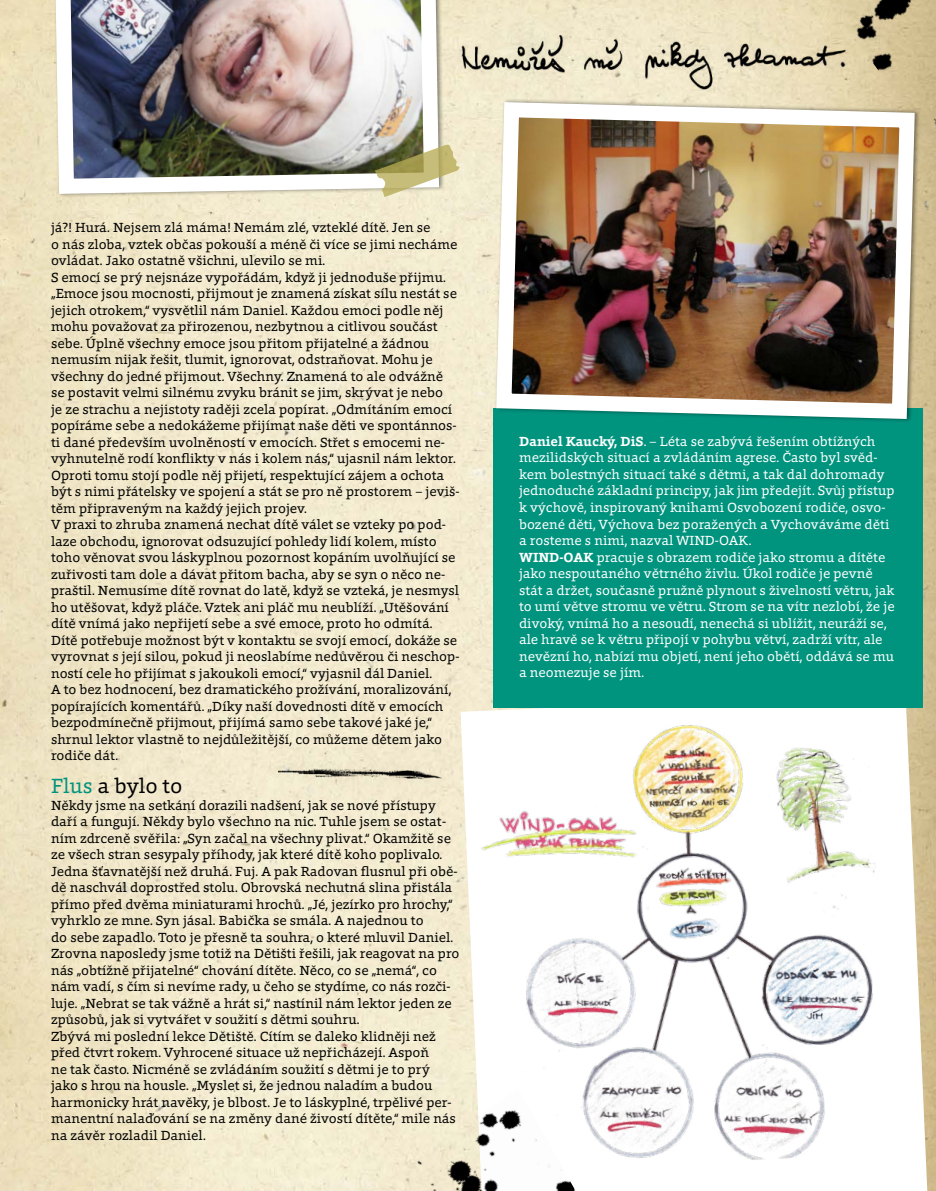
<style>
.page{position:relative;width:936px;height:1191px;background:#fff}
.page>*{position:absolute;margin:0;border:0;box-sizing:border-box;transform-origin:0 0}
.t1{font:21px "Foro";color:#000}
.t2{font:13.5px/16.5px "Foro";color:#000}
.t3{font:13.5px/16.5px "Foro";color:#fff}
.s1{color:#00937e}
.s2{font-weight:700}
</style>
<div class="page">
<img style="left:0;top:0;width:935px;height:1191px">
<svg style="left:585px;top:692px;width:342px;height:499px"></svg>
<img style="left:460px;top:692px;width:465px;height:485px">
<div style="left:493px;top:409px;width:430px;height:299px;background:#00937e"></div>
<img style="left:43px;top:0;width:403px;height:201px">
<img style="left:387px;top:1089px;width:198px;height:102px">
<img style="left:829px;top:0;width:106px;height:154px">
<img style="left:279px;top:747px;width:165px;height:52px">
<img style="left:488px;top:94px;width:434px;height:333px">
<svg style="left:375px;top:144px;width:85px;height:53px;background:#bcb688"></svg>
<img style="left:459px;top:21px;width:405px;height:78px">
<p class="t2" style="left:51px;top:219px;width:410px">já?! Hurá. Nejsem zlá máma! Nemám zlé, vzteklé dítě. Jen se<br>o nás zloba, vztek občas pokouší a méně či více se jimi necháme ovládat. Jako ostatně všichni, ulevilo se mi.<br>S emocí se prý nejsnáze vypořádám, když ji jednoduše přijmu. „Emoce jsou mocnosti, přijmout je znamená získat sílu nestát se jejich otrokem,“ vysvětlil nám Daniel. Každou emoci podle něj mohu považovat za přirozenou, nezbytnou a citlivou součást sebe. Úplně všechny emoce jsou přitom přijatelné a žádnou nemusím nijak řešit, tlumit, ignorovat, odstraňovat. Mohu je všechny do jedné přijmout. Všechny. Znamená to ale odvážně se postavit velmi silnému zvyku bránit se jim, skrývat je nebo<br>je ze strachu a nejistoty raději zcela popírat. „Odmítáním emocí popíráme sebe a nedokážeme přijímat naše děti ve spontánnos&shy;ti dané především uvolněností v emocích. Střet s emocemi ne&shy;vyhnutelně rodí konflikty v nás i kolem nás,“ ujasnil nám lektor.<br>Oproti tomu stojí podle něj přijetí, respektující zájem a ochota být s nimi přátelsky ve spojení a stát se pro ně prostorem – jeviš&shy;těm připraveným na každý jejich projev.<br>V praxi to zhruba znamená nechat dítě válet se vzteky po pod&shy;laze obchodu, ignorovat odsuzující pohledy lidí kolem, místo toho věnovat svou láskyplnou pozornost kopáním uvolňující se zuřivosti tam dole a dávat přitom bacha, aby se syn o něco ne&shy;praštil. Nemusíme dítě rovnat do latě, když se vzteká, je nesmysl ho utěšovat, když pláče. Vztek ani pláč mu neublíží. „Utěšování dítě vnímá jako nepřijetí sebe a své emoce, proto ho odmítá.<br>Dítě potřebuje možnost být v kontaktu se svojí emocí, dokáže se vyrovnat s její silou, pokud ji neoslabíme nedůvěrou či neschop&shy;ností cele ho přijímat s jakoukoli emocí,“ vyjasnil dál Daniel.<br>A to bez hodnocení, bez dramatického prožívání, moralizování, popírajících komentářů. „Díky naší dovednosti dítě v emocích bezpodmínečně přijmout, přijímá samo sebe takové jaké je,“ shrnul lektor vlastně to nejdůležitější, co můžeme dětem jako rodiče dát.</p>
<h1 class="t1" style="left:51px;top:772px;width:133px"><span class="s1">Flus</span> a bylo to</h1>
<p class="t2" style="left:51px;top:796px;width:410px">Někdy jsme na setkání dorazili nadšení, jak se nové přístupy daří a fungují. Někdy bylo všechno na nic. Tuhle jsem se ostat&shy;ním zdrceně svěřila: „Syn začal na všechny plivat.“ Okamžitě se ze všech stran sesypaly příhody, jak které dítě koho poplivalo.<br>Jedna šťavnatější než druhá. Fuj. A pak Radovan flusnul při obě&shy;dě naschvál doprostřed stolu. Obrovská nechutná slina přistála přímo před dvěma miniaturami hrochů. „Jé, jezírko pro hrochy,“ vyhrklo ze mne. Syn jásal. Babička se smála. A najednou to<br>do sebe zapadlo. Toto je přesně ta souhra, o které mluvil Daniel.<br>Zrovna naposledy jsme totiž na Dětišti řešili, jak reagovat na pro nás „obtížně přijatelné“ chování dítěte. Něco, co se „nemá“, co nám vadí, s čím si nevíme rady, u čeho se stydíme, co nás rozči&shy;luje. „Nebrat se tak vážně a hrát si,“ nastínil nám lektor jeden ze způsobů, jak si vytvářet v soužití s dětmi souhru.<br>Zbývá mi poslední lekce Dětiště. Cítím se daleko klidněji než před čtvrt rokem. Vyhrocené situace už nepřicházejí. Aspoň<br>ne tak často. Nicméně se zvládáním soužití s dětmi je to prý jako s hrou na housle. „Myslet si, že jednou naladím a budou harmonicky hrát navěky, je blbost. Je to láskyplné, trpělivé per&shy;manentní nalaďování se na změny dané živostí dítěte,“ mile nás na závěr rozladil Daniel.</p>
<p class="t3" style="left:519px;top:433px;width:377px"><span class="s2">Daniel Kaucký, DiS</span>. – Léta se zabývá řešením obtížných mezilidských situací a zvládáním agrese. Často byl svěd&shy;kem bolestných situací také s dětmi, a tak dal dohromady jednoduché základní principy, jak jim předejít. Svůj přístup k výchově, inspirovaný knihami Osvobození rodiče, osvo&shy;bozené děti, Výchova bez poražených a Vychováváme děti a rosteme s nimi, nazval WIND-OAK.<br><span class="s2">WIND-OAK</span> pracuje s obrazem rodiče jako stromu a dítěte jako nespoutaného větrného živlu. Úkol rodiče je pevně stát a držet, současně pružně plynout s živelností větru, jak to umí větve stromu ve větru. Strom se na vítr nezlobí, že je divoký, vnímá ho a nesoudí, nenechá si ublížit, neuráží se, ale hravě se k větru připojí v pohybu větví, zadrží vítr, ale nevězní ho, nabízí mu objetí, není jeho obětí, oddává se mu a neomezuje se jím.</p>
</div>
